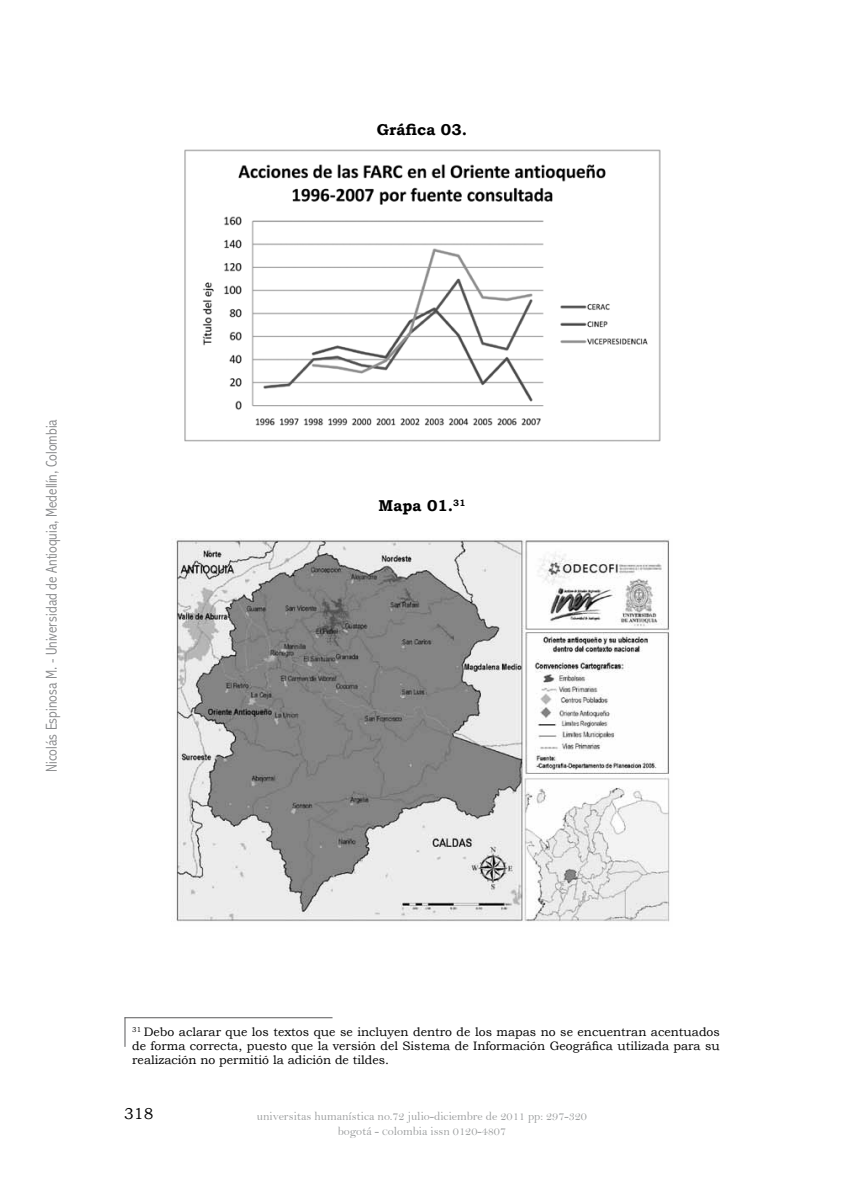
<style>
.page{position:relative;width:844px;height:1191px;background:#fff}
.page>*{position:absolute;margin:0;border:0;box-sizing:border-box;transform-origin:0 0}
.t1{font:300 condensed 15.75px "Abadi";color:#87888a}
.t2{font:700 15.75px "Bookman Old Style";color:#000}
.t3{font:15.75px "Bookman Old Style";color:#000}
.t4{font:12.25px/14px "Bookman Old Style";color:#000;text-align:justify}
.t5{font:12.25px/14.7px "Bell";color:#9c9e9f;text-align:center}
.s1{font-size:8.58px}
</style>
<div class="page">
<img style="left:184px;top:149px;width:477px;height:292px">
<img style="left:175px;top:538px;width:495px;height:384px">
<hr style="left:124px;top:1017px;width:208px;height:1px;background:#58585a">
<svg style="left:124px;top:1017px;width:1px;height:29px"></svg>
<p class="t2" style="left:377px;top:119px;width:92px">Gráfica 03.</p>
<p class="t1" style="left:42px;top:771px;width:354px;rotate:-90deg">Nicolás Espinosa M. - Universidad de Antioquia, Medellín, Colombia</p>
<p class="t2" style="left:378px;top:494px;width:88px">Mapa 01.<sup>31</sup></p>
<p class="t4" style="left:132px;top:1024px;width:589px"><sup>31</sup> Debo aclarar que los textos que se incluyen dentro de los mapas no se encuentran acentuados de forma correcta, puesto que la versión del Sistema de Información Geográfica utilizada para su realización no permitió la adición de tildes.</p>
<p class="t3" style="left:124px;top:1103px;width:31px">318</p>
<p class="t5" style="left:257px;top:1108px;width:331px">universitas humanística no.72 julio-diciembre de 2011 pp: 297-320 bogotá - <span class="s1">c</span>olombia issn 0120-4807</p>
</div>
